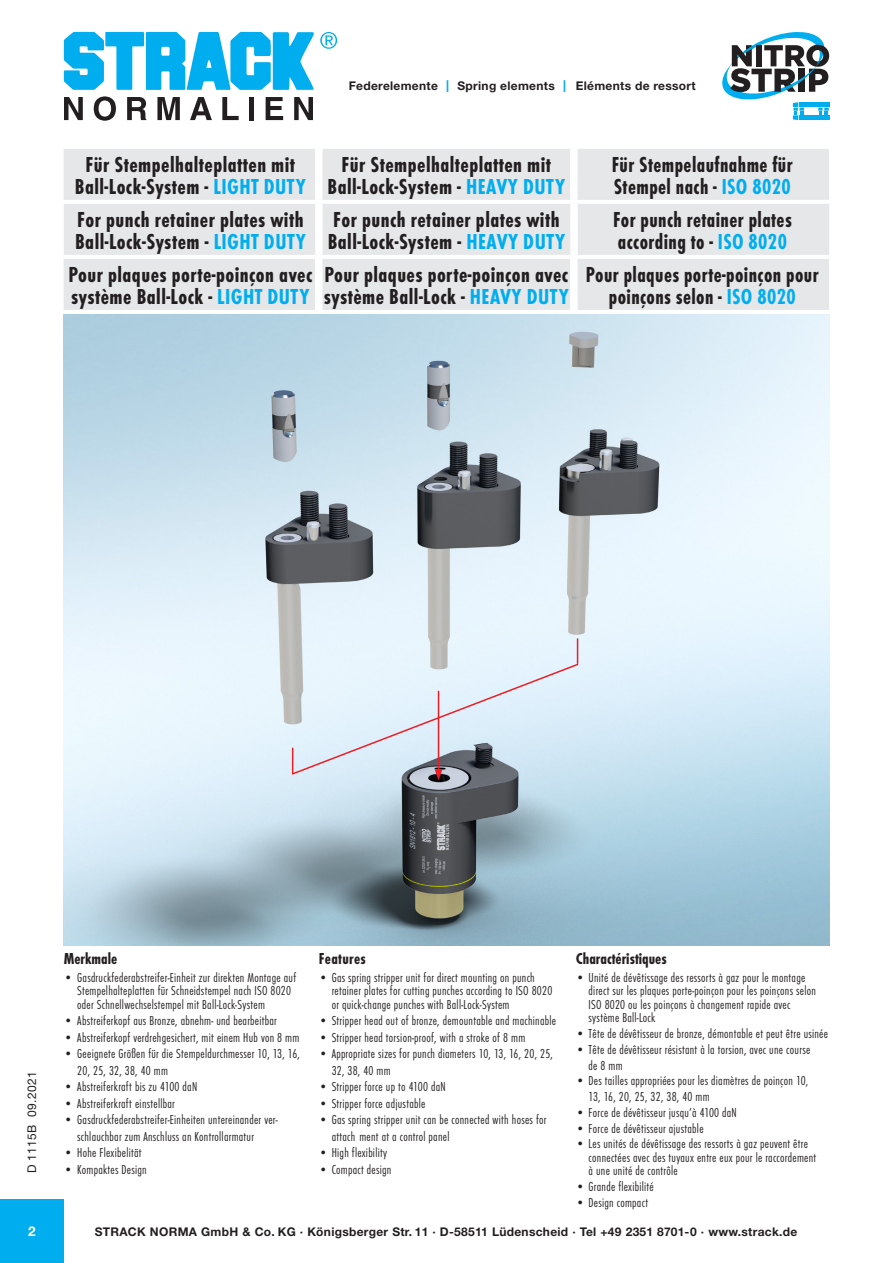
<style>
.page{position:relative;width:893px;height:1263px;background:#fff}
.page>*{position:absolute;margin:0;border:0;box-sizing:border-box;transform-origin:0 0}
.t1{font:22.5px/22.5px "Futura T Bol Con";letter-spacing:.02em;color:#231f20}
.t2{font:22.5px/22.5px "Futura T Bol Con";letter-spacing:.02em;color:#231f20;text-align:center;scale:.95 1}
.t3{font:16.5px "Futura T Bol Con";color:#231f20}
.t4{font:16.5px "Futura T Bol Con";letter-spacing:.02em;color:#231f20}
.t5{font:13.5px/13.5px "Futura T Lig Con";letter-spacing:.02em;color:#231f20}
.t6{font:700 13.5px "Helvetica Neue LT Std";color:#fff}
.t7{font:700 12px "Helvetica Neue LT Std";letter-spacing:.025em;color:#231f20}
.t8{font:12px "Helvetica Neue LT Std";letter-spacing:.03em;color:#231f20}
.s1{font-weight:400;font-size:16.5px;color:#00aeef}
.s2{color:#00aeef}
</style>
<div class="page">
<svg style="left:722px;top:32px;width:107px;height:88px"></svg>
<div style="left:0;top:1199px;width:64px;height:64px;background:#00aeef"></div>
<svg style="left:64px;top:97px;width:19px;height:23px"></svg>
<svg style="left:94px;top:96px;width:22px;height:25px"></svg>
<svg style="left:127px;top:97px;width:19px;height:23px"></svg>
<svg style="left:157px;top:97px;width:23px;height:23px"></svg>
<svg style="left:190px;top:97px;width:22px;height:23px"></svg>
<svg style="left:222px;top:97px;width:17px;height:23px"></svg>
<div style="left:249px;top:97px;width:5px;height:23px;background:#231f20"></div>
<svg style="left:266px;top:97px;width:17px;height:23px"></svg>
<svg style="left:294px;top:97px;width:19px;height:23px"></svg>
<svg style="left:64px;top:32px;width:273px;height:58px"></svg>
<img style="left:64px;top:314px;width:765px;height:631px">
<svg style="left:291px;top:639px;width:288px;height:141px;background:#d7e2ec"></svg>
<svg style="left:64px;top:149px;width:765px;height:161px;background:#e7e8ea"></svg>
<div style="left:315px;top:259px;width:7px;height:51px;background:#fff"></div>
<div style="left:570px;top:259px;width:8px;height:51px;background:#fff"></div>
<p class="t7" style="left:349px;top:78px;width:348px">Federelemente <span class="s1">I</span> Spring elements <span class="s1">I</span> Eléments de ressort</p>
<p class="t1" style="left:86px;top:153px;width:211px">Für Stempelhalteplatten mit</p>
<p class="t1" style="left:75px;top:175px;width:232px">Ball-Lock-System - <span class="s2">LIGHT DUTY</span></p>
<p class="t1" style="left:342px;top:153px;width:211px">Für Stempelhalteplatten mit</p>
<p class="t1" style="left:328px;top:175px;width:239px">Ball-Lock-System - <span class="s2">HEAVY DUTY</span></p>
<p class="t2" style="left:612px;top:153px;width:192px">Für Stempelaufnahme für</p>
<p class="t2" style="left:614px;top:175px;width:188px">Stempel nach - <span class="s2">ISO 8020</span></p>
<p class="t1" style="left:75px;top:208px;width:232px">For punch retainer plates with<br>Ball-Lock-System - <span class="s2">LIGHT DUTY</span></p>
<p class="t1" style="left:328px;top:208px;width:239px">For punch retainer plates with<br>Ball-Lock-System - <span class="s2">HEAVY DUTY</span></p>
<p class="t2" style="left:613px;top:208px;width:190px">For punch retainer plates</p>
<p class="t2" style="left:618px;top:230px;width:179px">according to - <span class="s2">ISO 8020</span></p>
<p class="t1" style="left:68px;top:263px;width:245px">Pour plaques porte-poinçon avec système Ball-Lock - <span class="s2">LIGHT DUTY</span></p>
<p class="t1" style="left:324px;top:263px;width:246px">Pour plaques porte-poinçon avec système Ball-Lock - <span class="s2">HEAVY DUTY</span></p>
<p class="t2" style="left:586px;top:263px;width:246px">Pour plaques porte-poinçon pour poinçons selon - <span class="s2">ISO 8020</span></p>
<p class="t8" style="left:25px;top:1173px;width:104px;rotate:-90deg">D 1115B 09.2021</p>
<p class="t3" style="left:64px;top:949px;width:55px">Merkmale</p>
<p class="t5" style="left:77px;top:971px;width:220px;text-indent:-14px">• Gasdruckfederabstreifer-Einheit zur direkten Montage auf<br>Stempelhalteplatten für Schneidstempel nach ISO 8020 oder Schnellwechselstempel mit Ball-Lock-System</p>
<p class="t5" style="left:64px;top:1014px;width:215px">• Abstreiferkopf aus Bronze, abnehm- und bearbeitbar</p>
<p class="t5" style="left:64px;top:1031px;width:237px">• Abstreiferkopf verdrehgesichert, mit einem Hub von 8 mm</p>
<p class="t5" style="left:77px;top:1046px;width:224px;line-height:16.5px;text-indent:-14px">• Geeignete Größen für die Stempeldurchmesser 10, 13, 16,<br>20, 25, 32, 38, 40 mm</p>
<p class="t5" style="left:64px;top:1080px;width:135px">• Abstreiferkraft bis zu 4100 daN</p>
<p class="t5" style="left:64px;top:1097px;width:113px">• Abstreiferkraft einstellbar</p>
<p class="t5" style="left:77px;top:1112px;width:202px;line-height:16.5px;text-indent:-14px">• Gasdruckfederabstreifer-Einheiten untereinander ver&shy;schlauchbar zum Anschluss an Kontrollarmatur</p>
<p class="t5" style="left:64px;top:1146px;width:79px">• Hohe Flexibelität</p>
<p class="t5" style="left:64px;top:1163px;width:84px">• Kompaktes Design</p>
<p class="t4" style="left:319px;top:949px;width:48px">Features</p>
<p class="t5" style="left:332px;top:971px;width:222px;text-indent:-13px">• Gas spring stripper unit for direct mounting on punch retainer plates for cutting punches according to ISO 8020 or quick-change punches with Ball-Lock-System</p>
<p class="t5" style="left:319px;top:1014px;width:239px">• Stripper head out of bronze, demountable and machinable</p>
<p class="t5" style="left:319px;top:1031px;width:208px">• Stripper head torsion-proof, with a stroke of 8 mm</p>
<p class="t5" style="left:332px;top:1046px;width:223px;line-height:16.5px;text-indent:-13px">• Appropriate sizes for punch diameters 10, 13, 16, 20, 25,<br>32, 38, 40 mm</p>
<p class="t5" style="left:319px;top:1080px;width:128px">• Stripper force up to 4100 daN</p>
<p class="t5" style="left:319px;top:1097px;width:108px">• Stripper force adjustable</p>
<p class="t5" style="left:332px;top:1112px;width:216px;line-height:16.5px;text-indent:-13px">• Gas spring stripper unit can be connected with hoses for attach ment at a control panel</p>
<p class="t5" style="left:319px;top:1146px;width:70px">• High flexibility</p>
<p class="t5" style="left:319px;top:1163px;width:74px">• Compact design</p>
<p class="t3" style="left:576px;top:949px;width:92px">Charactéristiques</p>
<p class="t5" style="left:589px;top:971px;width:229px;text-indent:-13px">• Unité de dévêtissage des ressorts à gaz pour le montage direct sur les plaques porte-poinçon pour les poinçons selon ISO 8020 ou les poinçons à changement rapide avec système Ball-Lock</p>
<p class="t5" style="left:576px;top:1027px;width:254px">• Tête de dévêtisseur de bronze, démontable et peut être usinée</p>
<p class="t5" style="left:589px;top:1042px;width:223px;line-height:15.8px;text-indent:-13px">• Tête de dévêtisseur résistant à la torsion, avec une course de8mm</p>
<p class="t5" style="left:589px;top:1073px;width:221px;line-height:15.8px;text-indent:-13px">• Des tailles appropriées pour les diamètres de poinçon 10,<br>13, 16, 20, 25, 32, 38, 40 mm</p>
<p class="t5" style="left:576px;top:1106px;width:162px">• Force de dévêtisseur jusqu’à 4100 daN</p>
<p class="t5" style="left:576px;top:1122px;width:129px">• Force de dévêtisseur ajustable</p>
<p class="t5" style="left:576px;top:1137px;width:234px">• Les unités de dévêtissage des ressorts à gaz peuvent être</p>
<p class="t5" style="left:589px;top:1151px;width:229px">connectées avec des tuyaux entre eux pour le raccordement à une unité de contrôle</p>
<p class="t5" style="left:576px;top:1180px;width:80px">• Grande flexibilité</p>
<p class="t5" style="left:576px;top:1196px;width:74px">• Design compact</p>
<p class="t6" style="left:28px;top:1222px;width:9px">2</p>
<p class="t7" style="left:95px;top:1224px;width:704px">STRACK NORMA GmbH &amp; Co. KG · Königsberger Str. 11 · D-58511 Lüdenscheid · Tel +49 2351 8701-0 · www.strack.de</p>
</div>
